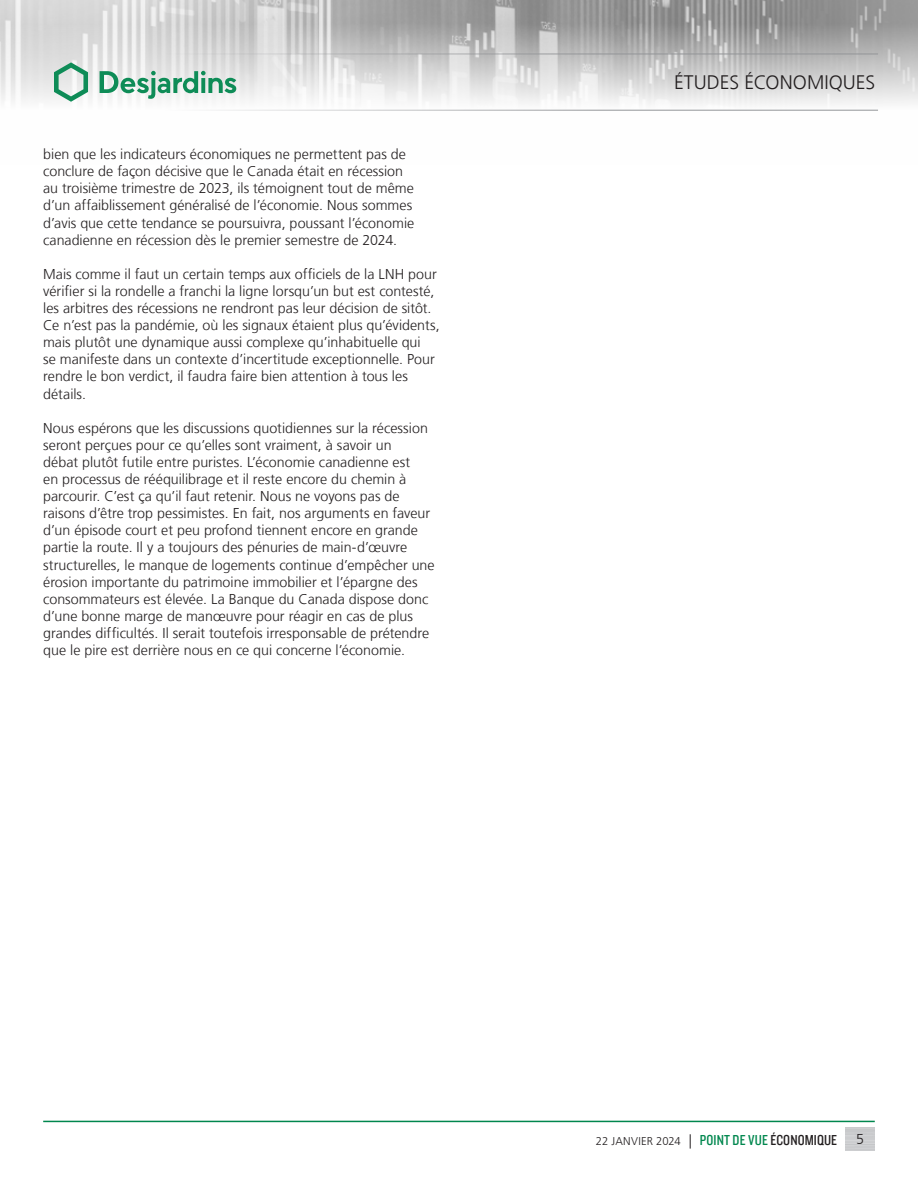
<style>
.page{position:relative;width:918px;height:1188px;background:#fff}
.page>*{position:absolute;margin:0;border:0;box-sizing:border-box;transform-origin:0 0}
.t1{font:300 19.5px "Frutiger LT";color:#231f20}
.t2{font:300 14.25px/17.1px "Frutiger LT";color:#231f20}
.t3{font:300 11.25px "Frutiger LT";letter-spacing:.005em;color:#231f20}
.s1{font-size:14.25px}
.s2{font-family:"Knockout 29 Junior Ltweight";font-weight:400;font-size:15px;color:#00874e}
.s3{font-family:"Knockout 29 Junior Ltweight";font-weight:400;font-size:15px}
</style>
<div class="page">
<img style="left:0;top:0;width:918px;height:110px">
<hr style="left:0;top:54px;width:878px;height:1px;background:#939598">
<hr style="left:0;top:110px;width:878px;height:1px;background:#939598">
<svg style="left:54px;top:62px;width:34px;height:40px"></svg>
<svg style="left:100px;top:71px;width:136px;height:28px"></svg>
<hr style="left:43px;top:1121px;width:832px;height:1px;background:#00874e">
<p class="t2" style="left:43px;top:146px;width:373px">bien que les indicateurs économiques ne permettent pas de conclure de façon décisive que le Canada était en récession au troisième trimestre de 2023, ils témoignent tout de même d’un affaiblissement généralisé de l’économie. Nous sommes d’avis que cette tendance se poursuivra, poussant l’économie canadienne en récession dès le premier semestre de 2024.</p>
<p class="t2" style="left:43px;top:266px;width:398px">Mais comme il faut un certain temps aux officiels de la LNH pour vérifier si la rondelle a franchi la ligne lorsqu’un but est contesté, les arbitres des récessions ne rendront pas leur décision de sitôt.<br>Ce n’est pas la pandémie, où les signaux étaient plus qu’évidents, mais plutôt une dynamique aussi complexe qu’inhabituelle qui<br>se manifeste dans un contexte d’incertitude exceptionnelle. Pour rendre le bon verdict, il faudra faire bien attention à tous les détails.</p>
<p class="t2" style="left:43px;top:420px;width:393px">Nous espérons que les discussions quotidiennes sur la récession seront perçues pour ce qu’elles sont vraiment, à savoir un<br>débat plutôt futile entre puristes. L’économie canadienne est<br>en processus de rééquilibrage et il reste encore du chemin à parcourir. C’est ça qu’il faut retenir. Nous ne voyons pas de raisons d’être trop pessimistes. En fait, nos arguments en faveur d’un épisode court et peu profond tiennent encore en grande partie la route. Il y a toujours des pénuries de main-d’œuvre structurelles, le manque de logements continue d’empêcher une érosion importante du patrimoine immobilier et l’épargne des consommateurs est élevée. La Banque du Canada dispose donc d’une bonne marge de manœuvre pour réagir en cas de plus grandes difficultés. Il serait toutefois irresponsable de prétendre que le pire est derrière nous en ce qui concerne l’économie.</p>
<h1 class="t1" style="left:674px;top:72px;width:203px">ÉTUDES ÉCONOMIQUES</h1>
<p class="t3" style="left:596px;top:1135px;width:243px">22 JANVIER 2024 <span class="s1">|</span> <span class="s2">POINT DE VUE</span> <span class="s3">ÉCONOMIQUE</span></p>
<p class="t2" style="left:856px;top:1131px;width:9px">5</p>
</div>
